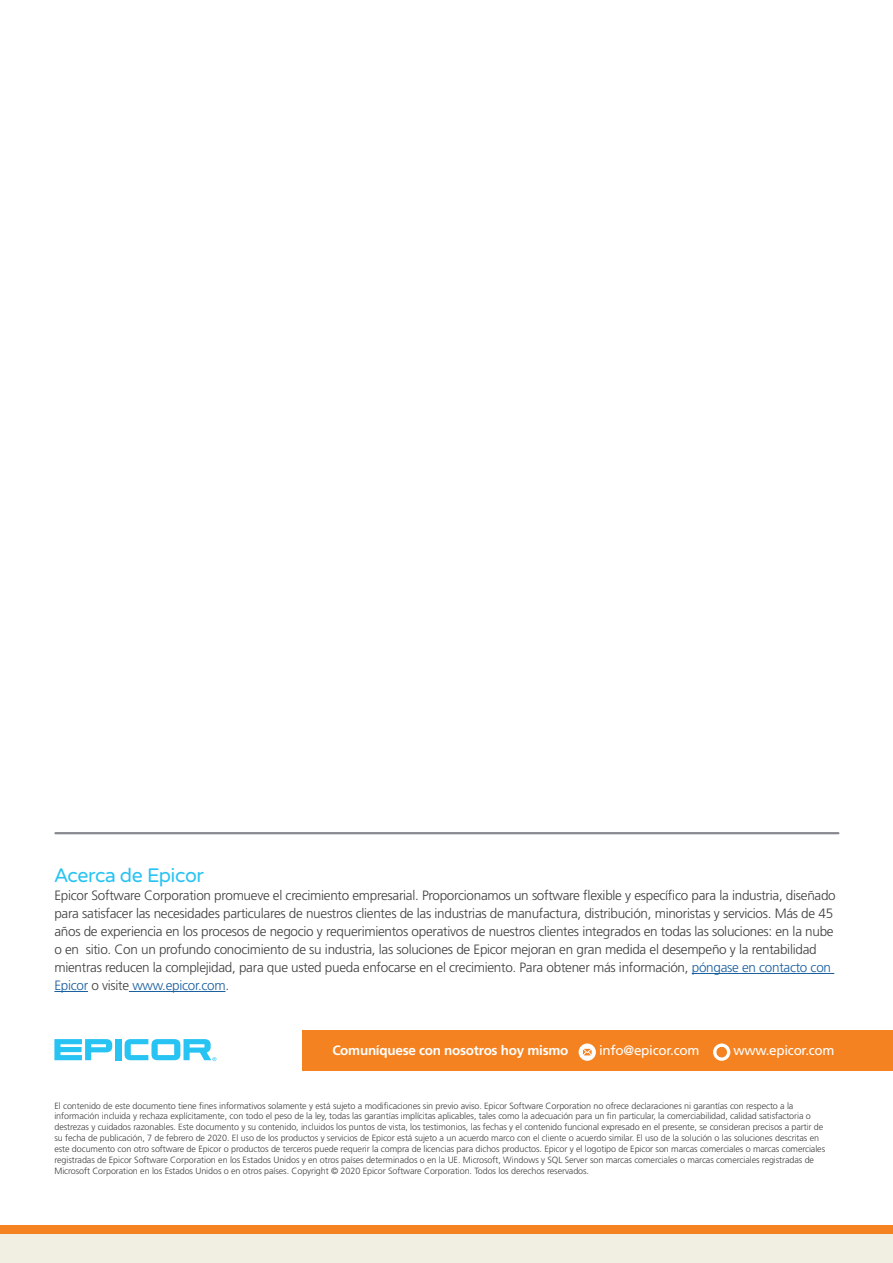
<style>
.page{position:relative;width:893px;height:1263px;background:#fff}
.page>*{position:absolute;margin:0;border:0;box-sizing:border-box;transform-origin:0 0}
.About_Epicor_Title{font:19.5px "Varela Round";letter-spacing:-.025em;color:#27c3f3}
.About_Epicor_Paragra{font:300 13.5px/18px "Frutiger LT Std";letter-spacing:-.02em;color:#3e3e3f}
.Contact_Us_-_Sentenc{font:700 13.5px "Frutiger LT Std";letter-spacing:-.02em;color:#fff}
.Contact_Us_-_Sentenc-2{font:13.5px "Frutiger LT Std";letter-spacing:-.02em;color:#fff}
.Disclaimer_-_Sentenc{font:300 9px/10.8px "Frutiger LT Std";letter-spacing:-.01em;color:#3e3e3f}
.s1{color:#175d9e}
</style>
<div class="page">
<div style="left:0;top:1225px;width:893px;height:10px;background:#f58220"></div>
<div style="left:0;top:1235px;width:893px;height:28px;background:#f1efe2"></div>
<hr style="left:692px;top:973px;width:142px;height:1px;background:#175d9e">
<hr style="left:54px;top:991px;width:34px;height:1px;background:#175d9e">
<hr style="left:129px;top:991px;width:96px;height:1px;background:#175d9e">
<div style="left:303px;top:1030px;width:590px;height:40px;background:#f58220"></div>
<svg style="left:579px;top:1043px;width:17px;height:18px"></svg>
<svg style="left:583px;top:1049px;width:9px;height:6px"></svg>
<svg style="left:713px;top:1043px;width:17px;height:18px"></svg>
<svg style="left:717px;top:1047px;width:10px;height:10px"></svg>
<hr style="left:55px;top:832px;width:783px;height:2px;background:#86898e">
<div style="left:115px;top:1039px;width:6px;height:21px;background:#27c3f3"></div>
<svg style="left:54px;top:1039px;width:58px;height:21px"></svg>
<svg style="left:125px;top:1039px;width:91px;height:22px"></svg>
<p class="About_Epicor_Title" style="left:54px;top:864px;width:151px">Acerca de Epicor</p>
<p class="About_Epicor_Paragra" style="left:54px;top:887px;width:783px">Epicor Software Corporation promueve el crecimiento empresarial. Proporcionamos un software flexible y específico para la industria, diseñado para satisfacer las necesidades particulares de nuestros clientes de las industrias de manufactura, distribución, minoristas y servicios. Más de 45 años de experiencia en los procesos de negocio y requerimientos operativos de nuestros clientes integrados en todas las soluciones: en la nube o en sitio. Con un profundo conocimiento de su industria, las soluciones de Epicor mejoran en gran medida el desempeño y la rentabilidad mientras reducen la complejidad, para que usted pueda enfocarse en el crecimiento. Para obtener más información, <span class="s1">póngase en contacto con Epicor</span> o visite <span class="s1">www.epicor.com</span>.</p>
<p class="Contact_Us_-_Sentenc" style="left:332px;top:1042px;width:238px">Comuníquese con nosotros hoy mismo</p>
<p class="Contact_Us_-_Sentenc-2" style="left:599px;top:1042px;width:102px">info@epicor.com</p>
<p class="Contact_Us_-_Sentenc-2" style="left:734px;top:1042px;width:102px">www.epicor.com</p>
<p class="Disclaimer_-_Sentenc" style="left:54px;top:1100px;width:772px">El contenido de este documento tiene fines informativos solamente y está sujeto a modificaciones sin previo aviso. Epicor Software Corporation no ofrece declaraciones ni garantías con respecto a la información incluida y rechaza explícitamente, con todo el peso de la ley, todas las garantías implícitas aplicables, tales como la adecuación para un fin particular, la comerciabilidad, calidad satisfactoria o destrezas y cuidados razonables. Este documento y su contenido, incluidos los puntos de vista, los testimonios, las fechas y el contenido funcional expresado en el presente, se consideran precisos a partir de su fecha de publicación, 7 de febrero de 2020. El uso de los productos y servicios de Epicor está sujeto a un acuerdo marco con el cliente o acuerdo similar. El uso de la solución o las soluciones descritas en este documento con otro software de Epicor o productos de terceros puede requerir la compra de licencias para dichos productos. Epicor y el logotipo de Epicor son marcas comerciales o marcas comerciales registradas de Epicor Software Corporation en los Estados Unidos y en otros países determinados o en la UE. Microsoft, Windows y SQL Server son marcas comerciales o marcas comerciales registradas de Microsoft Corporation en los Estados Unidos o en otros países. Copyright © 2020 Epicor Software Corporation. Todos los derechos reservados.</p>
</div>
